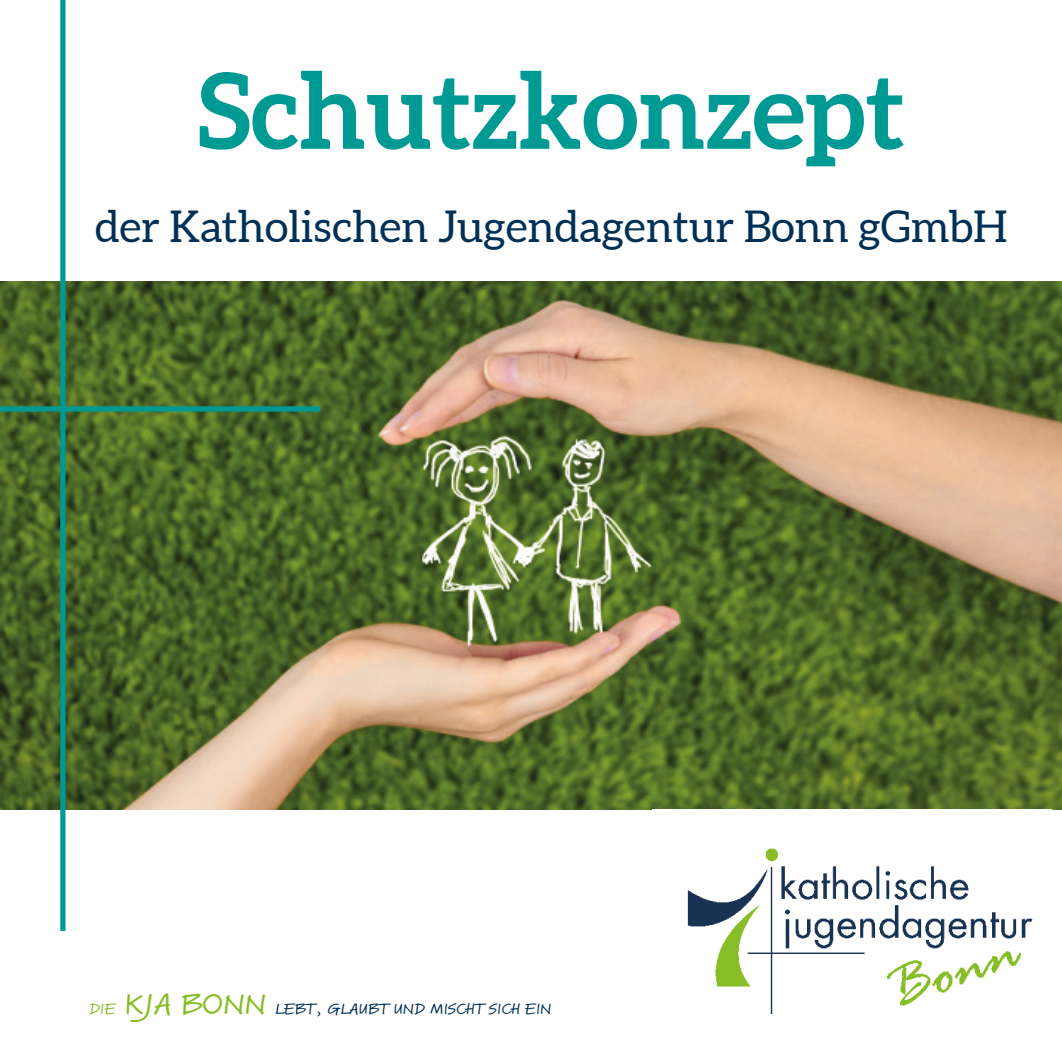
<style>
.page{position:relative;width:1062px;height:1062px;background:#fff}
.page>*{position:absolute;margin:0;border:0;box-sizing:border-box;transform-origin:0 0}
.t1{font:700 105px "Aleo";color:#009a94}
.t2{font:43.75px "Aleo";color:#003056}
.t3{font:600 expanded 14px "Kremlin Pro";letter-spacing:.01em;color:#003056}
.s1{color:#87bd25}
.s2{font-size:26.95px;color:#87bd25}
</style>
<div class="page">
<img style="left:0;top:282px;width:1062px;height:527px">
<div style="left:60px;top:0;width:6px;height:931px;background:#009a94"></div>
<div style="left:0;top:406px;width:320px;height:5px;background:#009a94"></div>
<img style="left:687px;top:848px;width:346px;height:167px">
<h1 class="t1" style="left:198px;top:46px;width:708px">Schutzkonzept</h1>
<p class="t2" style="left:95px;top:201px;width:914px">der Katholischen Jugendagentur Bonn gGmbH</p>
<p class="t3" style="left:89px;top:998px;width:463px"><span class="s1">DIE</span> <span class="s2">KJA BONN</span> LEBT, GLAUBT UND MISCHT SICH EIN</p>
</div>
